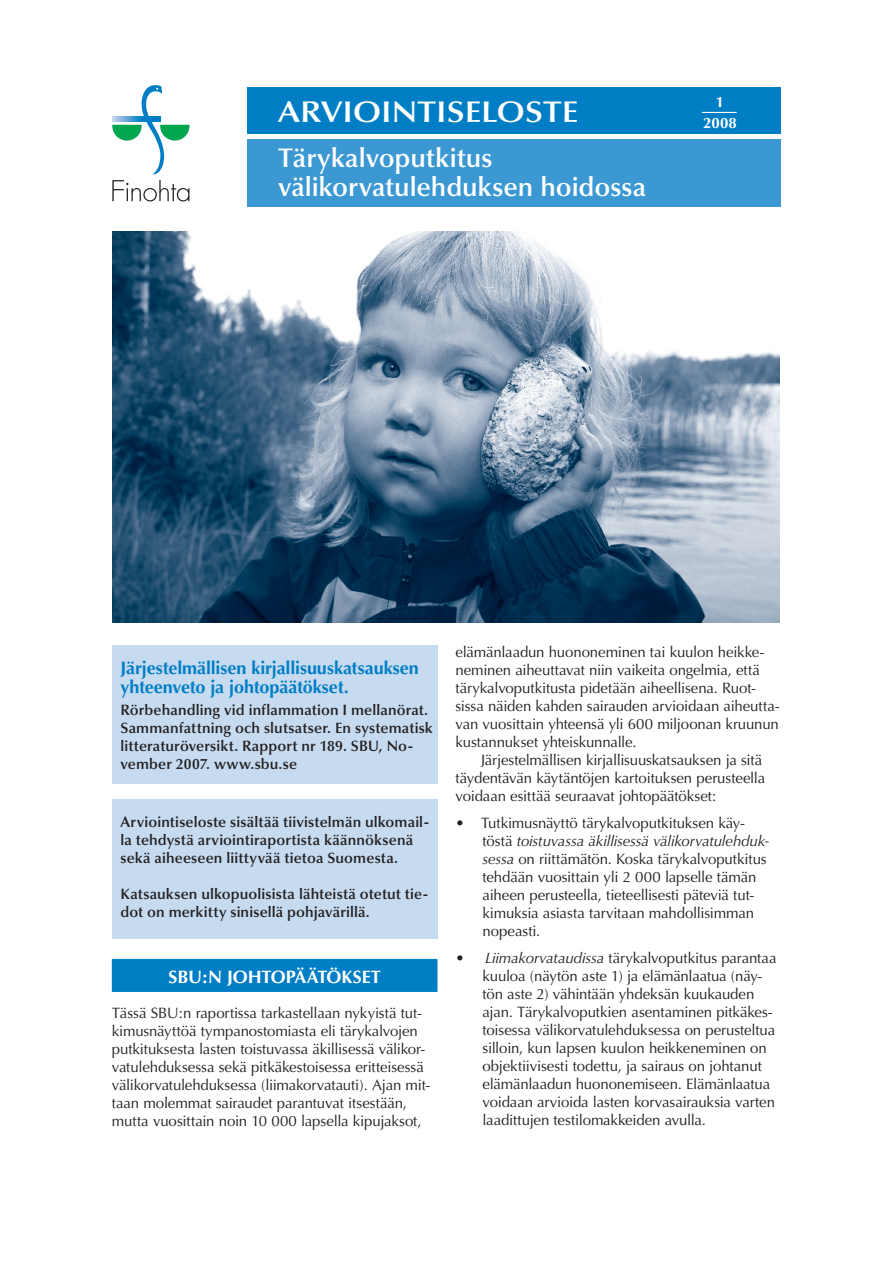
<style>
.page{position:relative;width:893px;height:1263px;background:#fff}
.page>*{position:absolute;margin:0;border:0;box-sizing:border-box;transform-origin:0 0}
.t1{font:600 30px "Optima";color:#fff;scale:1.12 1}
.t2{font:600 27px/29.2px "Optima";letter-spacing:-.005em;color:#fff}
.t3{font:700 18px/19.5px "Optima";letter-spacing:-.005em;color:#007ec5}
.t4{font:700 18px "Optima";letter-spacing:-.01em;color:#fff}
.t5{font:15px/18px "Optima";letter-spacing:-.01em;color:#231f20}
.t6{font:600 15px/18px "Optima";letter-spacing:.01em;color:#231f20}
.t7{font:700 15px/21px "Optima";color:#fff;text-align:center}
.s1{font-style:italic}
</style>
<div class="page">
<div style="left:112px;top:959px;width:325px;height:33px;background:#007ec5"></div>
<div style="left:112px;top:645px;width:325px;height:139px;background:#c6daf0"></div>
<div style="left:247px;top:88px;width:534px;height:46px;background:#007ec5"></div>
<hr style="left:702px;top:112px;width:35px;height:1px;background:#fff">
<div style="left:247px;top:139px;width:534px;height:68px;background:#3b98d3"></div>
<svg style="left:112px;top:85px;width:77px;height:116px"></svg>
<img style="left:112px;top:231px;width:668px;height:392px">
<div style="left:112px;top:799px;width:325px;height:140px;background:#c6daf0"></div>
<h1 class="t1" style="left:278px;top:95px;width:270px">ARVIOINTISELOSTE</h1>
<p class="t7" style="left:703px;top:91px;width:35px">1<br>2008</p>
<h2 class="t2" style="left:278px;top:143px;width:370px">Tärykalvoputkitus välikorvatulehduksen hoidossa</h2>
<p class="t3" style="left:120px;top:658px;width:300px">Järjestelmällisen kirjallisuuskatsauksen yhteenveto ja johtopäätökset.</p>
<p class="t6" style="left:120px;top:701px;width:314px">Rörbehandling vid inflammation I mellanörat.<br>Sammanfattning och slutsatser. En systematisk litteraturöversikt. Rapport nr 189. SBU, No&shy;vember 2007. www.sbu.se</p>
<p class="t6" style="left:120px;top:813px;width:310px">Arviointiseloste sisältää tiivistelmän ulkomail&shy;la tehdystä arviointiraportista käännöksenä sekä aiheeseen liittyvää tietoa Suomesta.</p>
<p class="t6" style="left:120px;top:885px;width:310px">Katsauksen ulkopuolisista lähteistä otetut tie&shy;dot on merkitty sinisellä pohjavärillä.</p>
<p class="t4" style="left:169px;top:967px;width:214px">SBU:N JOHTOPÄÄTÖKSET</p>
<p class="t5" style="left:112px;top:1004px;width:320px">Tässä SBU:n raportissa tarkastellaan nykyistä tut&shy;kimusnäyttöä tympanostomiasta eli tärykalvojen putkituksesta lasten toistuvassa äkillisessä välikor&shy;vatulehduksessa sekä pitkäkestoisessa eritteisessä välikorvatulehduksessa (liimakorvatauti). Ajan mit&shy;taan molemmat sairaudet parantuvat itsestään, mutta vuosittain noin 10 000 lapsella kipujaksot,</p>
<p class="t5" style="left:455px;top:643px;width:326px">elämänlaadun huononeminen tai kuulon heikke&shy;neminen aiheuttavat niin vaikeita ongelmia, että tärykalvoputkitusta pidetään aiheellisena. Ruot&shy;sissa näiden kahden sairauden arvioidaan aiheutta&shy;van vuosittain yhteensä yli 600 miljoonan kruunun kustannukset yhteiskunnalle.</p>
<p class="t5" style="left:455px;top:751px;width:311px;text-indent:26px">Järjestelmällisen kirjallisuuskatsauksen ja sitä täydentävän käytäntöjen kartoituksen perusteella voidaan esittää seuraavat johtopäätökset:</p>
<p class="t5" style="left:482px;top:814px;width:288px;text-indent:-27px">• Tutkimusnäyttö tärykalvoputkituksen käy&shy;töstä <span class="s1">toistuvassa äkillisessä välikorvatulehduk&shy;sessa</span> on riittämätön. Koska tärykalvoputkitus tehdään vuosittain yli 2 000 lapselle tämän aiheen perusteella, tieteellisesti päteviä tut&shy;kimuksia asiasta tarvitaan mahdollisimman nopeasti.</p>
<p class="t5" style="left:482px;top:949px;width:296px;text-indent:-27px">• <span class="s1">Liimakorvataudissa</span> tärykalvoputkitus parantaa kuuloa (näytön aste 1) ja elämänlaatua (näy&shy;tön aste 2) vähintään yhdeksän kuukauden ajan. Tärykalvoputkien asentaminen pitkäkes&shy;toisessa välikorvatulehduksessa on perusteltua silloin, kun lapsen kuulon heikkeneminen on objektiivisesti todettu, ja sairaus on johtanut elämänlaadun huononemiseen. Elämänlaatua voidaan arvioida lasten korvasairauksia varten laadittujen testilomakkeiden avulla.</p>
</div>
